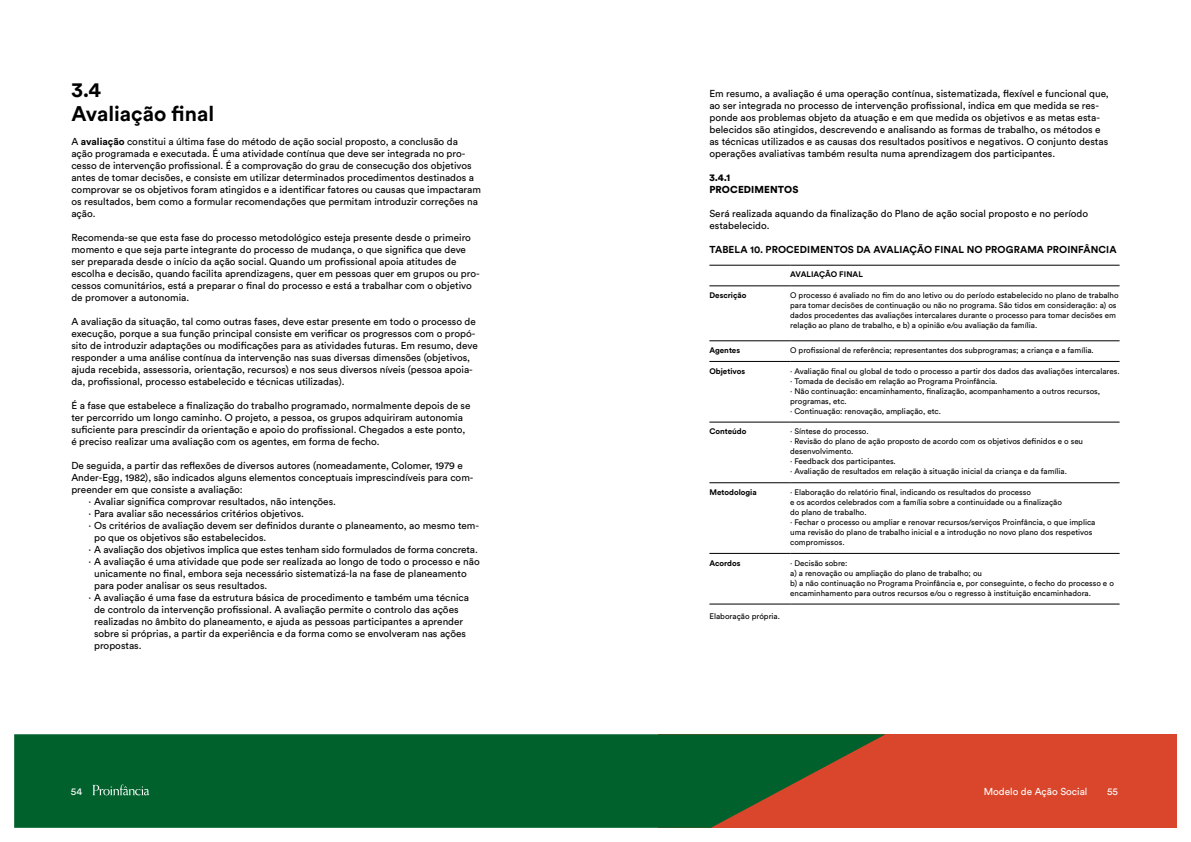
<style>
.page{position:relative;width:1191px;height:842px;background:#fff}
.page>*{position:absolute;margin:0;border:0;box-sizing:border-box;transform-origin:0 0}
.t1{font:700 21px/24px "Circular Std";color:#000}
.t2{font:10px/12px "Circular Std";color:#000}
.t3{font:700 10px "Circular Std";letter-spacing:.01em;color:#000}
.t4{font:10px "Circular Std";color:#fff}
.t5{font:900 10px/12px "Circular Std";letter-spacing:.01em;color:#000}
.t6{font:8px/10px "Circular Std";color:#000}
.t7{font:700 8px "Circular Std";color:#000}
.s1{font-weight:700}
</style>
<div class="page">
<div style="left:658px;top:734px;width:518px;height:94px;background:#da462b"></div>
<svg style="left:14px;top:734px;width:871px;height:94px;background:#175e2d"></svg>
<svg style="left:93px;top:784px;width:56px;height:11px"></svg>
<hr style="left:709px;top:286px;width:81px;height:1px;background:#000">
<hr style="left:790px;top:286px;width:329px;height:1px;background:#000">
<hr style="left:709px;top:341px;width:81px;height:1px;background:#000">
<hr style="left:790px;top:341px;width:329px;height:1px;background:#000">
<hr style="left:709px;top:361px;width:81px;height:1px;background:#000">
<hr style="left:790px;top:361px;width:329px;height:1px;background:#000">
<hr style="left:709px;top:422px;width:81px;height:1px;background:#000">
<hr style="left:790px;top:422px;width:329px;height:1px;background:#000">
<hr style="left:709px;top:483px;width:81px;height:1px;background:#000">
<hr style="left:790px;top:483px;width:329px;height:1px;background:#000">
<hr style="left:709px;top:553px;width:81px;height:1px;background:#000">
<hr style="left:790px;top:553px;width:329px;height:1px;background:#000">
<hr style="left:709px;top:265px;width:81px;height:1px;background:#000">
<hr style="left:790px;top:265px;width:329px;height:1px;background:#000">
<hr style="left:709px;top:604px;width:81px;height:1px;background:#000">
<hr style="left:790px;top:604px;width:329px;height:1px;background:#000">
<h1 class="t1" style="left:71px;top:77px;width:144px">3.4<br>Avaliação final</h1>
<p class="t2" style="left:71px;top:135px;width:411px">A <span class="s1">avaliação</span> constitui a última fase do método de ação social proposto, a conclusão da ação programada e executada. É uma atividade contínua que deve ser integrada no pro&shy;cesso de intervenção profissional. É a comprovação do grau de consecução dos objetivos antes de tomar decisões, e consiste em utilizar determinados procedimentos destinados a comprovar se os objetivos foram atingidos e a identificar fatores ou causas que impactaram os resultados, bem como a formular recomendações que permitam introduzir correções na ação.</p>
<p class="t2" style="left:71px;top:231px;width:410px">Recomenda-se que esta fase do processo metodológico esteja presente desde o primeiro momento e que seja parte integrante do processo de mudança, o que significa que deve ser preparada desde o início da ação social. Quando um profissional apoia atitudes de escolha e decisão, quando facilita aprendizagens, quer em pessoas quer em grupos ou pro&shy;cessos comunitários, está a preparar o final do processo e está a trabalhar com o objetivo de promover a autonomia.</p>
<p class="t2" style="left:71px;top:315px;width:408px">A avaliação da situação, tal como outras fases, deve estar presente em todo o processo de execução, porque a sua função principal consiste em verificar os progressos com o propó&shy;sito de introduzir adaptações ou modificações para as atividades futuras. Em resumo, deve responder a uma análise contínua da intervenção nas suas diversas dimensões (objetivos, ajuda recebida, assessoria, orientação, recursos) e nos seus diversos níveis (pessoa apoia&shy;da, profissional, processo estabelecido e técnicas utilizadas).</p>
<p class="t2" style="left:71px;top:399px;width:400px">É a fase que estabelece a finalização do trabalho programado, normalmente depois de se ter percorrido um longo caminho. O projeto, a pessoa, os grupos adquiriram autonomia suficiente para prescindir da orientação e apoio do profissional. Chegados a este ponto, é preciso realizar uma avaliação com os agentes, em forma de fecho.</p>
<p class="t2" style="left:71px;top:459px;width:393px">De seguida, a partir das reflexões de diversos autores (nomeadamente, Colomer, 1979 e</p>
<p class="t2" style="left:71px;top:471px;width:404px">Ander-Egg, 1982), são indicados alguns elementos conceptuais imprescindíveis para com-</p>
<p class="t2" style="left:71px;top:483px;width:173px">preender em que consiste a avaliação:</p>
<p class="t2" style="left:88px;top:495px;width:249px">· Avaliar significa comprovar resultados, não intenções.</p>
<p class="t2" style="left:88px;top:507px;width:217px">· Para avaliar são necessários critérios objetivos.</p>
<p class="t2" style="left:88px;top:519px;width:392px">· Os critérios de avaliação devem ser definidos durante o planeamento, ao mesmo tem-</p>
<p class="t2" style="left:94px;top:531px;width:174px">po que os objetivos são estabelecidos.</p>
<p class="t2" style="left:88px;top:543px;width:391px">· A avaliação dos objetivos implica que estes tenham sido formulados de forma concreta.</p>
<p class="t2" style="left:88px;top:555px;width:393px">· A avaliação é uma atividade que pode ser realizada ao longo de todo o processo e não</p>
<p class="t2" style="left:94px;top:567px;width:374px">unicamente no final, embora seja necessário sistematizá-la na fase de planeamento</p>
<p class="t2" style="left:94px;top:579px;width:175px">para poder analisar os seus resultados.</p>
<p class="t2" style="left:88px;top:591px;width:382px">· A avaliação é uma fase da estrutura básica de procedimento e também uma técnica</p>
<p class="t2" style="left:94px;top:603px;width:366px">de controlo da intervenção profissional. A avaliação permite o controlo das ações</p>
<p class="t2" style="left:94px;top:615px;width:371px">realizadas no âmbito do planeamento, e ajuda as pessoas participantes a aprender</p>
<p class="t2" style="left:94px;top:627px;width:373px">sobre si próprias, a partir da experiência e da forma como se envolveram nas ações</p>
<p class="t2" style="left:94px;top:639px;width:49px">propostas.</p>
<p class="t2" style="left:709px;top:87px;width:401px">Em resumo, a avaliação é uma operação contínua, sistematizada, flexível e funcional que, ao ser integrada no processo de intervenção profissional, indica em que medida se res&shy;ponde aos problemas objeto da atuação e em que medida os objetivos e as metas esta&shy;belecidos são atingidos, descrevendo e analisando as formas de trabalho, os métodos e as técnicas utilizados e as causas dos resultados positivos e negativos. O conjunto destas operações avaliativas também resulta numa aprendizagem dos participantes.</p>
<p class="t5" style="left:709px;top:171px;width:91px">3.4.1<br>PROCEDIMENTOS</p>
<p class="t2" style="left:709px;top:207px;width:380px">Será realizada aquando da finalização do Plano de ação social proposto e no período estabelecido.</p>
<p class="t3" style="left:709px;top:243px;width:409px">TABELA 10. PROCEDIMENTOS DA AVALIAÇÃO FINAL NO PROGRAMA PROINFÂNCIA</p>
<p class="t7" style="left:790px;top:269px;width:74px">AVALIAÇÃO FINAL</p>
<p class="t7" style="left:709px;top:290px;width:39px">Descrição</p>
<p class="t6" style="left:790px;top:290px;width:330px">O processo é avaliado no fim do ano letivo ou do período estabelecido no plano de trabalho para tomar decisões de continuação ou não no programa. São tidos em consideração: a) os dados procedentes das avaliações intercalares durante o processo para tomar decisões em relação ao plano de trabalho, e b) a opinião e/ou avaliação da família.</p>
<p class="t7" style="left:709px;top:345px;width:32px">Agentes</p>
<p class="t6" style="left:790px;top:345px;width:305px">O profissional de referência; representantes dos subprogramas; a criança e a família.</p>
<p class="t7" style="left:709px;top:366px;width:37px">Objetivos</p>
<p class="t6" style="left:790px;top:366px;width:331px">· Avaliação final ou global de todo o processo a partir dos dados das avaliações intercalares. · Tomada de decisão em relação ao Programa Proinfância.<br>· Não continuação: encaminhamento, finalização, acompanhamento a outros recursos, programas, etc.<br>· Continuação: renovação, ampliação, etc.</p>
<p class="t7" style="left:709px;top:426px;width:38px">Conteúdo</p>
<p class="t6" style="left:790px;top:426px;width:294px">· Síntese do processo.<br>· Revisão do plano de ação proposto de acordo com os objetivos definidos e o seu desenvolvimento.<br>· Feedback dos participantes.<br>· Avaliação de resultados em relação à situação inicial da criança e da família.</p>
<p class="t7" style="left:709px;top:487px;width:49px">Metodologia</p>
<p class="t6" style="left:790px;top:487px;width:307px">· Elaboração do relatório final, indicando os resultados do processo<br>e os acordos celebrados com a família sobre a continuidade ou a finalização<br>do plano de trabalho.<br>· Fechar o processo ou ampliar e renovar recursos/serviços Proinfância, o que implica uma revisão do plano de trabalho inicial e a introdução no novo plano dos respetivos compromissos.</p>
<p class="t7" style="left:709px;top:558px;width:33px">Acordos</p>
<p class="t6" style="left:790px;top:558px;width:325px">· Decisão sobre:<br>a) a renovação ou ampliação do plano de trabalho; ou<br>b) a não continuação no Programa Proinfância e, por conseguinte, o fecho do processo e o encaminhamento para outros recursos e/ou o regresso à instituição encaminhadora.</p>
<p class="t6" style="left:709px;top:611px;width:72px">Elaboração própria.</p>
<p class="t4" style="left:71px;top:785px;width:13px">54</p>
<p class="t4" style="left:983px;top:785px;width:105px">Modelo de Ação Social</p>
<p class="t4" style="left:1107px;top:785px;width:12px">55</p>
</div>
